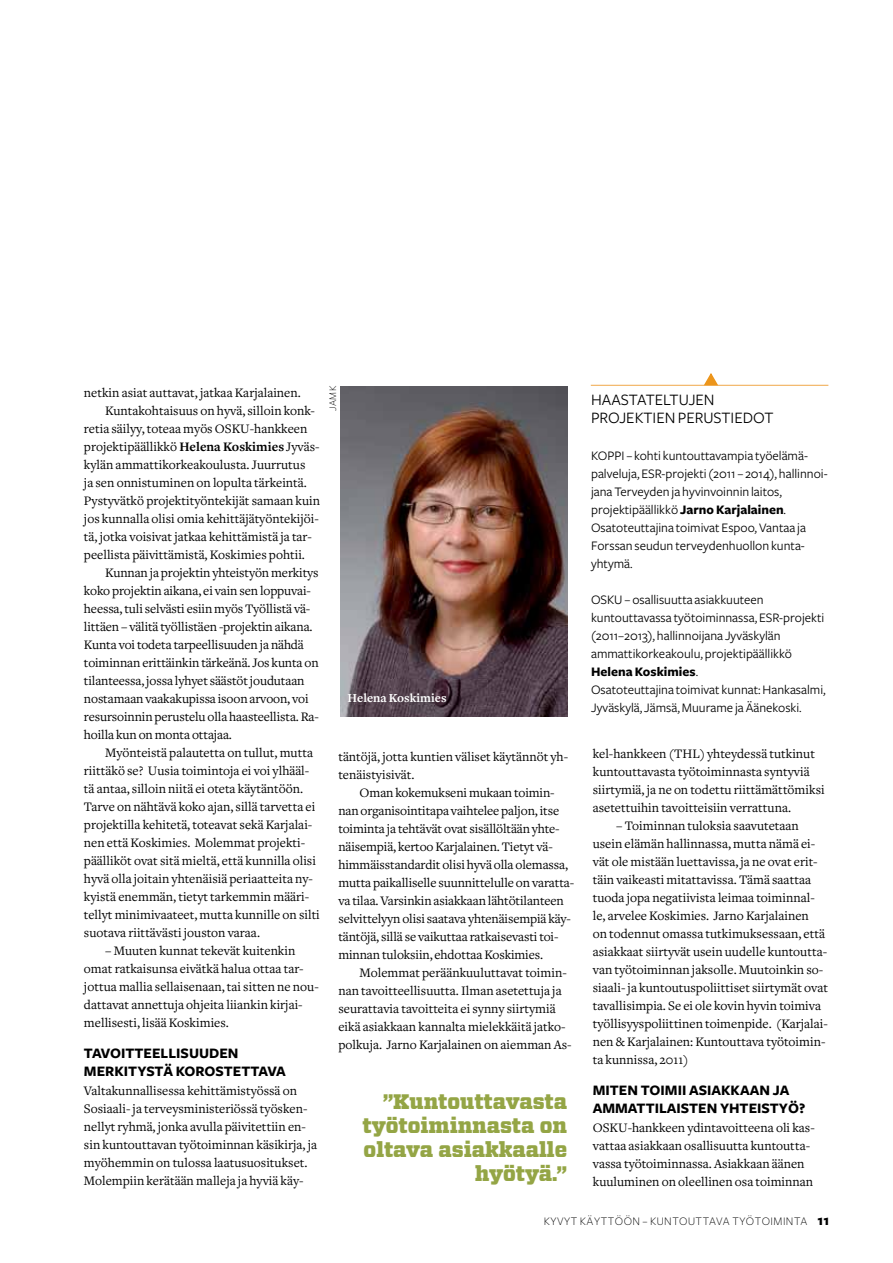
<style>
.page{position:relative;width:893px;height:1263px;background:#fff}
.page>*{position:absolute;margin:0;border:0;box-sizing:border-box;transform-origin:0 0}
.t1{font:900 21px/24px "Vitesse";color:#94a545;text-align:right}
.t2{font:16.5px/18px "Freight Sans";color:#000}
.t3{font:700 15px/18px "Freight Sans";color:#000}
.t4{font:13.5px/18px "Freight Text";color:#000}
.t5{font:13.5px/18px "Freight Sans";color:#000}
.t6{font:700 12.75px "Freight Text";color:#fff}
.t7{font:300 12px "Freight Sans";letter-spacing:.04em;color:#000}
.t8{font:300 10.5px "Freight Sans";color:#000}
.s1{font-weight:700}
.s2{font-weight:700;font-size:15px}
</style>
<div class="page">
<img style="left:340px;top:387px;width:227px;height:330px">
<hr style="left:591px;top:385px;width:237px;height:1px;background:#f0a748">
<svg style="left:702px;top:373px;width:17px;height:13px"></svg>
<p class="t4" style="left:84px;top:384px;width:218px">netkin asiat auttavat, jatkaa Karjalainen.</p>
<p class="t4" style="left:105px;top:402px;width:211px">Kuntakohtaisuus on hyvä, silloin konk-</p>
<p class="t4" style="left:84px;top:420px;width:225px">retia säilyy, toteaa myös OSKU-hankkeen</p>
<p class="t4" style="left:84px;top:438px;width:237px">projektipäällikkö <span class="s1">Helena Koskimies</span> Jyväs-</p>
<p class="t4" style="left:84px;top:456px;width:223px">kylän ammattikorkeakoulusta. Juurrutus</p>
<p class="t4" style="left:84px;top:474px;width:224px">ja sen onnistuminen on lopulta tärkeintä.</p>
<p class="t4" style="left:84px;top:492px;width:238px">Pystyvätkö projektityöntekijät samaan kuin</p>
<p class="t4" style="left:84px;top:510px;width:236px">jos kunnalla olisi omia kehittäjätyöntekijöi-</p>
<p class="t4" style="left:84px;top:528px;width:229px">tä, jotka voisivat jatkaa kehittämistä ja tar-</p>
<p class="t4" style="left:84px;top:546px;width:223px">peellista päivittämistä, Koskimies pohtii.</p>
<p class="t4" style="left:105px;top:564px;width:215px">Kunnan ja projektin yhteistyön merkitys</p>
<p class="t4" style="left:84px;top:582px;width:229px">koko projektin aikana, ei vain sen loppuvai-</p>
<p class="t4" style="left:84px;top:600px;width:228px">heessa, tuli selvästi esiin myös Työllistä vä-</p>
<p class="t4" style="left:84px;top:618px;width:230px">littäen – välitä työllistäen -projektin aikana.</p>
<p class="t4" style="left:84px;top:636px;width:221px">Kunta voi todeta tarpeellisuuden ja nähdä</p>
<p class="t4" style="left:84px;top:654px;width:236px">toiminnan erittäinkin tärkeänä. Jos kunta on</p>
<p class="t4" style="left:84px;top:672px;width:222px">tilanteessa, jossa lyhyet säästöt joudutaan</p>
<p class="t4" style="left:84px;top:690px;width:226px">nostamaan vaakakupissa isoon arvoon, voi</p>
<p class="t4" style="left:84px;top:708px;width:236px">resursoinnin perustelu olla haasteellista. Ra-</p>
<p class="t4" style="left:84px;top:726px;width:150px">hoilla kun on monta ottajaa.</p>
<p class="t4" style="left:105px;top:744px;width:209px">Myönteistä palautetta on tullut, mutta</p>
<p class="t4" style="left:84px;top:762px;width:227px">riittäkö se? Uusia toimintoja ei voi ylhääl-</p>
<p class="t4" style="left:84px;top:780px;width:221px">tä antaa, silloin niitä ei oteta käytäntöön.</p>
<p class="t4" style="left:84px;top:798px;width:233px">Tarve on nähtävä koko ajan, sillä tarvetta ei</p>
<p class="t4" style="left:84px;top:816px;width:230px">projektilla kehitetä, toteavat sekä Karjalai-</p>
<p class="t4" style="left:84px;top:834px;width:223px">nen että Koskimies. Molemmat projekti-</p>
<p class="t4" style="left:84px;top:852px;width:234px">päälliköt ovat sitä mieltä, että kunnilla olisi</p>
<p class="t4" style="left:84px;top:870px;width:231px">hyvä olla joitain yhtenäisiä periaatteita ny-</p>
<p class="t4" style="left:84px;top:888px;width:227px">kyistä enemmän, tietyt tarkemmin määri-</p>
<p class="t4" style="left:84px;top:906px;width:237px">tellyt minimivaateet, mutta kunnille on silti</p>
<p class="t4" style="left:84px;top:924px;width:178px">suotava riittävästi jouston varaa.</p>
<p class="t4" style="left:84px;top:942px;width:236px;text-indent:21px">– Muuten kunnat tekevät kuitenkin omat ratkaisunsa eivätkä halua ottaa tar&shy;jottua mallia sellaisenaan, tai sitten ne nou&shy;dattavat annettuja ohjeita liiankin kirjai&shy;mellisesti, lisää Koskimies.</p>
<p class="t3" style="left:84px;top:1044px;width:69px">TAVOITTEELL</p>
<p class="t3" style="left:84px;top:1044px;width:185px;text-indent:92px">ISUUDEN<br>MERKITYSTÄ KOROSTETTAVA</p>
<p class="t4" style="left:84px;top:1081px;width:235px">Valtakunnallisessa kehittämistyössä on Sosiaali- ja terveysministeriössä työsken&shy;nellyt ryhmä, jonka avulla päivitettiin en&shy;sin kuntouttavan työtoiminnan käsikirja, ja myöhemmin on tulossa laatusuositukset.<br>Molempiin kerätään malleja ja hyviä käy-</p>
<p class="t8" style="left:327px;top:411px;width:25px;rotate:-90deg">JAMK</p>
<p class="t6" style="left:348px;top:691px;width:100px">Helena Koskimies</p>
<p class="t4" style="left:338px;top:748px;width:231px">täntöjä, jotta kuntien väliset käytännöt yh&shy;tenäistyisivät.</p>
<p class="t4" style="left:338px;top:784px;width:237px;text-indent:21px">Oman kokemukseni mukaan toimin&shy;nan organisointitapa vaihtelee paljon, itse toiminta ja tehtävät ovat sisällöltään yhte&shy;näisempiä, kertoo Karjalainen. Tietyt vä&shy;himmäisstandardit olisi hyvä olla olemassa, mutta paikalliselle suunnittelulle on varatta&shy;va tilaa. Varsinkin asiakkaan lähtötilanteen selvittelyyn olisi saatava yhtenäisempiä käy&shy;täntöjä, sillä se vaikuttaa ratkaisevasti toi&shy;minnan tuloksiin, ehdottaa Koskimies.</p>
<p class="t4" style="left:338px;top:964px;width:235px;text-indent:21px">Molemmat peräänkuuluttavat toimin&shy;nan tavoitteellisuutta. Ilman asetettuja ja seurattavia tavoitteita ei synny siirtymiä eikä asiakkaan kannalta mielekkäitä jatko&shy;polkuja. Jarno Karjalainen on aiemman As-</p>
<h1 class="t1" style="left:363px;top:1090px;width:206px">”Kuntouttavasta työtoiminnasta on oltava asiakkaalle hyötyä.”</h1>
<p class="t2" style="left:591px;top:391px;width:10px">HAAS</p>
<p class="t2" style="left:591px;top:391px;width:184px;text-indent:38px">TATELTUJ EN<br>PROJ EKTI EN PERUSTI EDOT</p>
<p class="t5" style="left:591px;top:447px;width:238px">KO PPI – kohti kuntouttavampia työelämä&shy;palveluja, ESR-projekti (2011 – 2014), hallinnoi&shy;jana Terveyden ja hyvinvoinnin laitos, projektipäällikkö <span class="s1">Jarno Karjalainen</span>.<br>Osatoteuttajina toimivat Espoo, Vantaa ja Forssan seudun terveydenhuollon kunta&shy;yhtymä.</p>
<p class="t5" style="left:591px;top:591px;width:9px">OSKU</p>
<p class="t5" style="left:591px;top:591px;width:236px;text-indent:33px">– osallisuutta asiakkuuteen kuntouttavassa työtoiminnassa, ESR-projekti (2011–2013), hallinnoijana Jyväskylän ammattikorkeakoulu, projektipäällikkö <span class="s1">Helena Koskimies</span>.<br>Osatoteuttajina toimivat kunnat: H ankasalmi, Jyväskylä, Jämsä, Muurame ja Äänekoski.</p>
<p class="t4" style="left:593px;top:745px;width:233px">kel-hankkeen (THL) yhteydessä tutkinut kuntouttavasta työtoiminnasta syntyviä siirtymiä, ja ne on todettu riittämättömiksi asetettuihin tavoitteisiin verrattuna.</p>
<p class="t4" style="left:593px;top:817px;width:237px;text-indent:23px">– Toiminnan tuloksia saavutetaan usein elämän hallinnassa, mutta nämä ei&shy;vät ole mistään luettavissa, ja ne ovat erit&shy;täin vaikeasti mitattavissa. Tämä saattaa tuoda jopa negatiivista leimaa toiminnal&shy;le, arvelee Koskimies. Jarno Karjalainen<br>on todennut omassa tutkimuksessaan, että asiakkaat siirtyvät usein uudelle kuntoutta&shy;van työtoiminnan jaksolle. Muutoinkin so&shy;siaali- ja kuntoutuspoliittiset siirtymät ovat tavallisimpia. Se ei ole kovin hyvin toimiva työllisyyspoliittinen toimenpide. (Karjalai&shy;nen &amp; Karjalainen: Kuntouttava työtoimin&shy;ta kunnissa, 2011)</p>
<p class="t3" style="left:593px;top:1082px;width:159px">MITEN TOIMII ASIAKKAAN</p>
<p class="t3" style="left:593px;top:1082px;width:214px;text-indent:180px">JA<br>AMMATTILAISTEN YHTEISTYÖ?</p>
<p class="t4" style="left:593px;top:1119px;width:223px">OSKU-hankkeen ydintavoitteena oli kas&shy;vattaa asiakkaan osallisuutta kuntoutta&shy;vassa työtoiminnassa. Asiakkaan äänen kuuluminen on oleellinen osa toiminnan</p>
<p class="t7" style="left:544px;top:1214px;width:287px">KYVYT KÄYTTÖÖN – KUNTOUTTAVA TYÖTOIMINTA <span class="s2">11</span></p>
</div>
